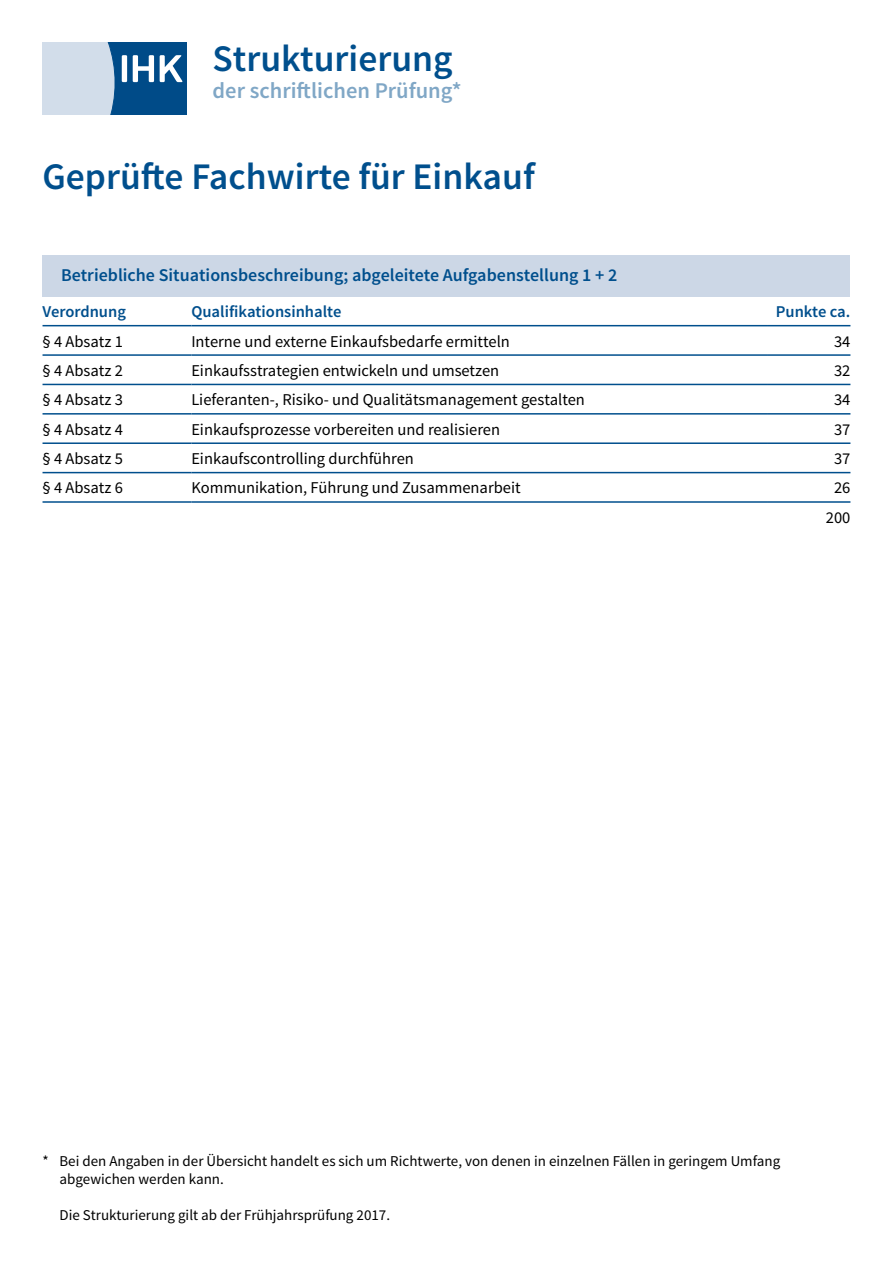
<style>
.page{position:relative;width:893px;height:1263px;background:#fff}
.page>*{position:absolute;margin:0;border:0;box-sizing:border-box;transform-origin:0 0}
.DIHK_Prüfungsname{font:600 37.5px "Source Sans Pro";color:#004f8d}
.t1{font:600 22.5px "Source Sans Pro";color:#80a7c6}
.DIHK_Paragrafen_Tite{font:600 18px "Source Sans Pro";color:#004f8d}
.DIHK_Tabelle_Font{font:16.5px "Source Sans Pro";color:#000}
.DIHK_Paragrafen_Tite-2{font:600 16.5px "Source Sans Pro";color:#004f8d}
.Infotext_unten{font:15px "Source Sans Pro";color:#000}
</style>
<div class="page">
<svg style="left:43px;top:43px;width:144px;height:72px"></svg>
<hr style="left:43px;top:325px;width:148px;height:1px;background:#004f8d">
<hr style="left:191px;top:325px;width:577px;height:1px;background:#004f8d">
<hr style="left:768px;top:325px;width:82px;height:1px;background:#004f8d">
<hr style="left:43px;top:354px;width:148px;height:2px;background:#004f8d">
<hr style="left:191px;top:354px;width:577px;height:2px;background:#004f8d">
<hr style="left:768px;top:354px;width:82px;height:2px;background:#004f8d">
<hr style="left:43px;top:384px;width:148px;height:1px;background:#004f8d">
<hr style="left:191px;top:384px;width:577px;height:1px;background:#004f8d">
<hr style="left:768px;top:384px;width:82px;height:1px;background:#004f8d">
<hr style="left:43px;top:413px;width:148px;height:2px;background:#004f8d">
<hr style="left:191px;top:413px;width:577px;height:2px;background:#004f8d">
<hr style="left:768px;top:413px;width:82px;height:2px;background:#004f8d">
<hr style="left:43px;top:442px;width:148px;height:2px;background:#004f8d">
<hr style="left:191px;top:442px;width:577px;height:2px;background:#004f8d">
<hr style="left:768px;top:442px;width:82px;height:2px;background:#004f8d">
<hr style="left:43px;top:472px;width:148px;height:1px;background:#004f8d">
<hr style="left:191px;top:472px;width:577px;height:1px;background:#004f8d">
<hr style="left:768px;top:472px;width:82px;height:1px;background:#004f8d">
<hr style="left:43px;top:501px;width:148px;height:2px;background:#004f8d">
<hr style="left:191px;top:501px;width:577px;height:2px;background:#004f8d">
<hr style="left:768px;top:501px;width:82px;height:2px;background:#004f8d">
<div style="left:49px;top:255px;width:795px;height:41px;background:#ccd7e6"></div>
<h1 class="DIHK_Prüfungsname" style="left:213px;top:35px;width:242px">Strukturierung</h1>
<h2 class="t1" style="left:213px;top:76px;width:251px">der schriftlichen Prüfung*</h2>
<h1 class="DIHK_Prüfungsname" style="left:43px;top:153px;width:494px">Geprüfte Fachwirte für Einkauf</h1>
<h2 class="DIHK_Paragrafen_Tite" style="left:61px;top:264px;width:557px">Betriebliche Situationsbeschreibung; abgeleitete Aufgabenstellung 1 + 2</h2>
<h2 class="DIHK_Paragrafen_Tite-2" style="left:43px;top:301px;width:85px">Verordnung</h2>
<h2 class="DIHK_Paragrafen_Tite-2" style="left:191px;top:301px;width:152px">Qualifikationsinhalte</h2>
<h2 class="DIHK_Paragrafen_Tite-2" style="left:776px;top:301px;width:76px">Punkte ca.</h2>
<p class="DIHK_Tabelle_Font" style="left:43px;top:331px;width:82px">§ 4 Absatz 1</p>
<p class="DIHK_Tabelle_Font" style="left:191px;top:331px;width:320px">Interne und externe Einkaufsbedarfe ermitteln</p>
<p class="DIHK_Tabelle_Font" style="left:834px;top:331px;width:18px">34</p>
<p class="DIHK_Tabelle_Font" style="left:43px;top:360px;width:82px">§ 4 Absatz 2</p>
<p class="DIHK_Tabelle_Font" style="left:191px;top:360px;width:309px">Einkaufsstrategien entwickeln und umsetzen</p>
<p class="DIHK_Tabelle_Font" style="left:834px;top:360px;width:18px">32</p>
<p class="DIHK_Tabelle_Font" style="left:43px;top:390px;width:82px">§ 4 Absatz 3</p>
<p class="DIHK_Tabelle_Font" style="left:191px;top:390px;width:395px">Lieferanten-, Risiko- und Qualitätsmanagement gestalten</p>
<p class="DIHK_Tabelle_Font" style="left:834px;top:390px;width:18px">34</p>
<p class="DIHK_Tabelle_Font" style="left:43px;top:419px;width:82px">§ 4 Absatz 4</p>
<p class="DIHK_Tabelle_Font" style="left:191px;top:419px;width:310px">Einkaufsprozesse vorbereiten und realisieren</p>
<p class="DIHK_Tabelle_Font" style="left:834px;top:419px;width:18px">37</p>
<p class="DIHK_Tabelle_Font" style="left:43px;top:448px;width:82px">§ 4 Absatz 5</p>
<p class="DIHK_Tabelle_Font" style="left:191px;top:448px;width:224px">Einkaufscontrolling durchführen</p>
<p class="DIHK_Tabelle_Font" style="left:834px;top:448px;width:18px">37</p>
<p class="DIHK_Tabelle_Font" style="left:43px;top:478px;width:82px">§ 4 Absatz 6</p>
<p class="DIHK_Tabelle_Font" style="left:191px;top:478px;width:331px">Kommunikation, Führung und Zusammenarbeit</p>
<p class="DIHK_Tabelle_Font" style="left:834px;top:478px;width:18px">26</p>
<p class="DIHK_Tabelle_Font" style="left:826px;top:507px;width:26px">200</p>
<p class="Infotext_unten" style="left:43px;top:1152px;width:739px">* Bei den Angaben in der Übersicht handelt es sich um Richtwerte, von denen in einzelnen Fällen in geringem Umfang</p>
<p class="Infotext_unten" style="left:60px;top:1170px;width:166px">abgewichen werden kann.</p>
<p class="Infotext_unten" style="left:60px;top:1206px;width:332px">Die Strukturierung gilt ab der Frühjahrsprüfung 2017.</p>
</div>
